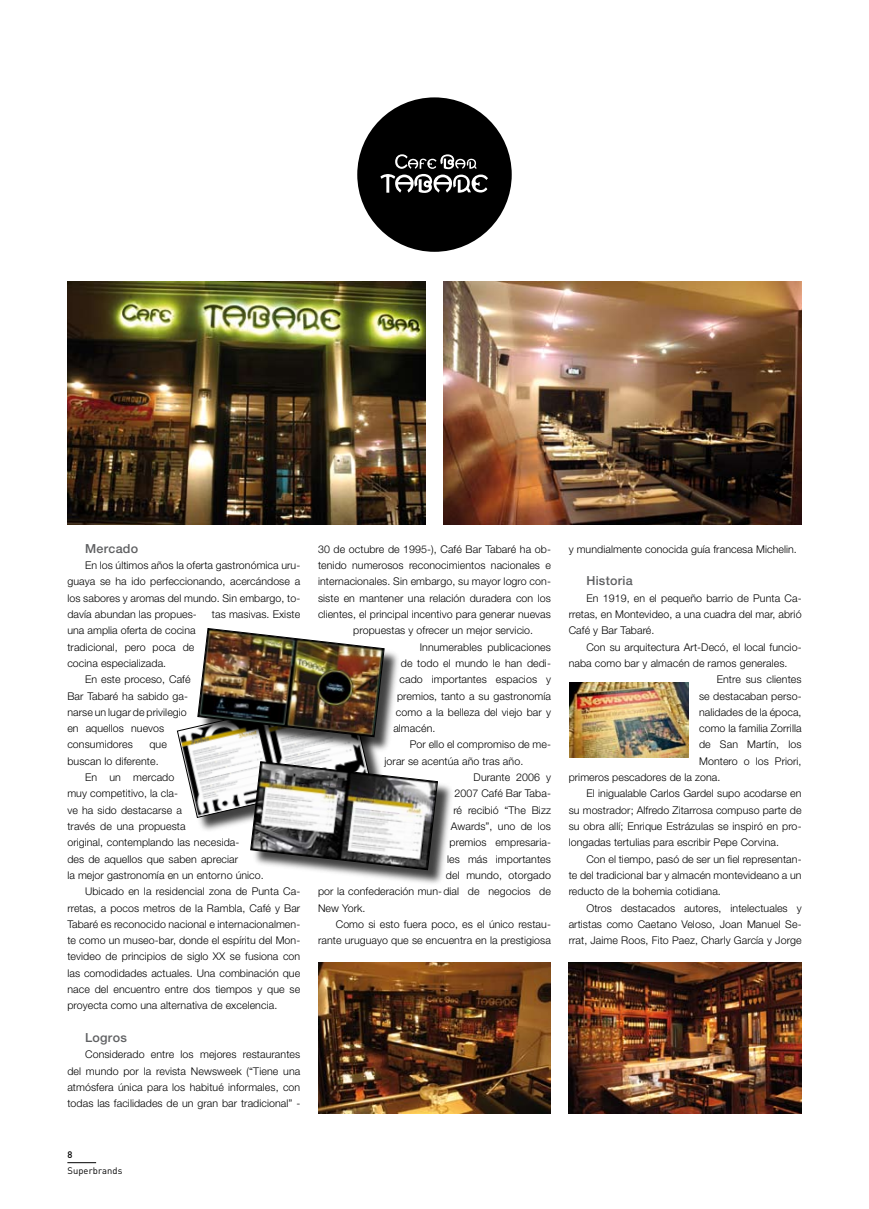
<style>
.page{position:relative;width:869px;height:1209px;background:#fff}
.page>*{position:absolute;margin:0;border:0;box-sizing:border-box;transform-origin:0 0}
.t1{font:500 12.5px "Helvetica Neue LT Std";letter-spacing:.02em;color:#5f6062}
.t2{font:300 10.62px/16.2px "Helvetica Neue LT Std";letter-spacing:.005em;color:#000;text-align:justify}
.t3{font:9.38px "DINOT";letter-spacing:.015em;color:#000}
</style>
<div class="page">
<div style="left:357px;top:97px;width:154px;height:155px;background:#000;border-radius:50%"></div>
<svg style="left:380px;top:154px;width:107px;height:39px"></svg>
<img style="left:568px;top:962px;width:233px;height:151px">
<img style="left:67px;top:282px;width:358px;height:242px">
<img style="left:318px;top:962px;width:232px;height:151px">
<img style="left:569px;top:682px;width:119px;height:75px">
<div style="left:251px;top:762px;width:203px;height:124px;background:#000;opacity:.75"></div>
<img style="left:176px;top:628px;width:262px;height:242px">
<img style="left:443px;top:282px;width:358px;height:242px">
<svg style="left:67px;top:1162px;width:29px;height:1px"></svg>
<p class="t1" style="left:85px;top:541px;width:55px">Mercado</p>
<p class="t2" style="left:67px;top:557px;width:234px;text-indent:18px">En los últimos años la oferta gastronómica uru&shy;guaya se ha ido perfeccionando, acercándose a los sabores y aromas del mundo. Sin embargo, to&shy;davía abundan las propues-</p>
<p class="t2" style="left:212px;top:605px;width:90px">tas masivas. Existe</p>
<p class="t2" style="left:67px;top:622px;width:130px">una amplia oferta de cocina tradicional, pero poca de cocina especializada.</p>
<p class="t2" style="left:67px;top:671px;width:125px;text-align:left;text-indent:18px">En este proceso, Café<br>Bar Tabaré ha sabido ga&shy;narse un lugar de privilegio en aquellos nuevos consumidores</p>
<p class="t2" style="left:149px;top:736px;width:19px">que</p>
<p class="t2" style="left:67px;top:752px;width:93px">buscan lo diferente.</p>
<p class="t2" style="left:85px;top:768px;width:91px">En un mercado</p>
<p class="t2" style="left:67px;top:785px;width:112px">muy competitivo, la cla-</p>
<p class="t2" style="left:67px;top:801px;width:116px">ve ha sido destacarse a</p>
<p class="t2" style="left:67px;top:817px;width:120px">través de una propuesta</p>
<p class="t2" style="left:67px;top:834px;width:173px">original, contemplando las necesida-</p>
<p class="t2" style="left:67px;top:850px;width:172px">des de aquellos que saben apreciar</p>
<p class="t2" style="left:67px;top:866px;width:198px">la mejor gastronomía en un entorno único.</p>
<p class="t2" style="left:85px;top:883px;width:216px">Ubicado en la residencial zona de Punta Ca-</p>
<p class="t2" style="left:67px;top:899px;width:234px">rretas, a pocos metros de la Rambla, Café y Bar</p>
<p class="t2" style="left:67px;top:915px;width:234px">Tabaré es reconocido nacional e internacionalmen-</p>
<p class="t2" style="left:67px;top:931px;width:234px">te como un museo-bar, donde el espíritu del Mon-</p>
<p class="t2" style="left:67px;top:948px;width:234px">tevideo de principios de siglo XX se fusiona con</p>
<p class="t2" style="left:67px;top:964px;width:234px">las comodidades actuales. Una combinación que</p>
<p class="t2" style="left:67px;top:980px;width:234px">nace del encuentro entre dos tiempos y que se</p>
<p class="t2" style="left:67px;top:997px;width:211px">proyecta como una alternativa de excelencia.</p>
<p class="t1" style="left:85px;top:1029px;width:43px">Logros</p>
<p class="t2" style="left:67px;top:1046px;width:234px;text-indent:18px">Considerado entre los mejores restaurantes del mundo por la revista Newsweek (“Tiene una atmósfera única para los habitué informales, con todas las facilidades de un gran bar tradicional” -</p>
<p class="t2" style="left:318px;top:540px;width:234px">30 de octubre de 1995-), Café Bar Tabaré ha ob-</p>
<p class="t2" style="left:318px;top:557px;width:234px">tenido numerosos reconocimientos nacionales e</p>
<p class="t2" style="left:318px;top:573px;width:234px">internacionales. Sin embargo, su mayor logro con-</p>
<p class="t2" style="left:318px;top:589px;width:234px">siste en mantener una relación duradera con los</p>
<p class="t2" style="left:318px;top:605px;width:234px">clientes, el principal incentivo para generar nuevas</p>
<p class="t2" style="left:353px;top:622px;width:181px">propuestas y ofrecer un mejor servicio.</p>
<p class="t2" style="left:419px;top:638px;width:132px">Innumerables publicaciones</p>
<p class="t2" style="left:400px;top:654px;width:151px">de todo el mundo le han dedi-</p>
<p class="t2" style="left:399px;top:671px;width:153px">cado importantes espacios y</p>
<p class="t2" style="left:397px;top:687px;width:155px">premios, tanto a su gastronomía</p>
<p class="t2" style="left:395px;top:703px;width:156px">como a la belleza del viejo bar y</p>
<p class="t2" style="left:393px;top:720px;width:44px">almacén.</p>
<p class="t2" style="left:409px;top:736px;width:142px">Por ello el compromiso de me-</p>
<p class="t2" style="left:384px;top:752px;width:140px">jorar se acentúa año tras año.</p>
<p class="t2" style="left:473px;top:768px;width:79px">Durante 2006 y</p>
<p class="t2" style="left:454px;top:785px;width:98px">2007 Café Bar Taba-</p>
<p class="t2" style="left:453px;top:801px;width:99px">ré recibió “The Bizz</p>
<p class="t2" style="left:450px;top:817px;width:101px">Awards”, uno de los</p>
<p class="t2" style="left:449px;top:834px;width:103px">premios empresaria-</p>
<p class="t2" style="left:447px;top:850px;width:105px">les más importantes</p>
<p class="t2" style="left:445px;top:866px;width:106px">del mundo, otorgado</p>
<p class="t2" style="left:318px;top:883px;width:234px">por la confederación mun-dial de negocios de</p>
<p class="t2" style="left:318px;top:899px;width:49px">New York.</p>
<p class="t2" style="left:335px;top:915px;width:216px">Como si esto fuera poco, es el único restau-</p>
<p class="t2" style="left:318px;top:931px;width:234px">rante uruguayo que se encuentra en la prestigiosa</p>
<p class="t2" style="left:568px;top:540px;width:229px">y mundialmente conocida guía francesa Michelin.</p>
<p class="t1" style="left:586px;top:573px;width:48px">Historia</p>
<p class="t2" style="left:568px;top:589px;width:234px;text-indent:18px">En 1919, en el pequeño barrio de Punta Ca&shy;rretas, en Montevideo, a una cuadra del mar, abrió Café y Bar Tabaré.</p>
<p class="t2" style="left:586px;top:638px;width:216px">Con su arquitectura Art-Decó, el local funcio-</p>
<p class="t2" style="left:568px;top:654px;width:220px">naba como bar y almacén de ramos generales.</p>
<p class="t2" style="left:716px;top:671px;width:86px">Entre sus clientes</p>
<p class="t2" style="left:698px;top:687px;width:104px">se destacaban perso-</p>
<p class="t2" style="left:698px;top:703px;width:104px">nalidades de la época,</p>
<p class="t2" style="left:698px;top:720px;width:104px">como la familia Zorrilla</p>
<p class="t2" style="left:698px;top:736px;width:104px">de San Martín, los</p>
<p class="t2" style="left:698px;top:752px;width:104px">Montero o los Priori,</p>
<p class="t2" style="left:568px;top:768px;width:153px">primeros pescadores de la zona.</p>
<p class="t2" style="left:586px;top:785px;width:216px">El inigualable Carlos Gardel supo acodarse en</p>
<p class="t2" style="left:568px;top:801px;width:234px">su mostrador; Alfredo Zitarrosa compuso parte de</p>
<p class="t2" style="left:568px;top:817px;width:234px">su obra allí; Enrique Estrázulas se inspiró en pro-</p>
<p class="t2" style="left:568px;top:834px;width:212px">longadas tertulias para escribir Pepe Corvina.</p>
<p class="t2" style="left:586px;top:850px;width:216px">Con el tiempo, pasó de ser un fiel representan-</p>
<p class="t2" style="left:568px;top:866px;width:234px">te del tradicional bar y almacén montevideano a un</p>
<p class="t2" style="left:568px;top:883px;width:154px">reducto de la bohemia cotidiana.</p>
<p class="t2" style="left:586px;top:899px;width:216px">Otros destacados autores, intelectuales y</p>
<p class="t2" style="left:568px;top:915px;width:234px">artistas como Caetano Veloso, Joan Manuel Se-</p>
<p class="t2" style="left:568px;top:931px;width:234px">rrat, Jaime Roos, Fito Paez, Charly García y Jorge</p>
<p class="t3" style="left:67px;top:1163px;width:56px">Superbrands</p>
</div>
